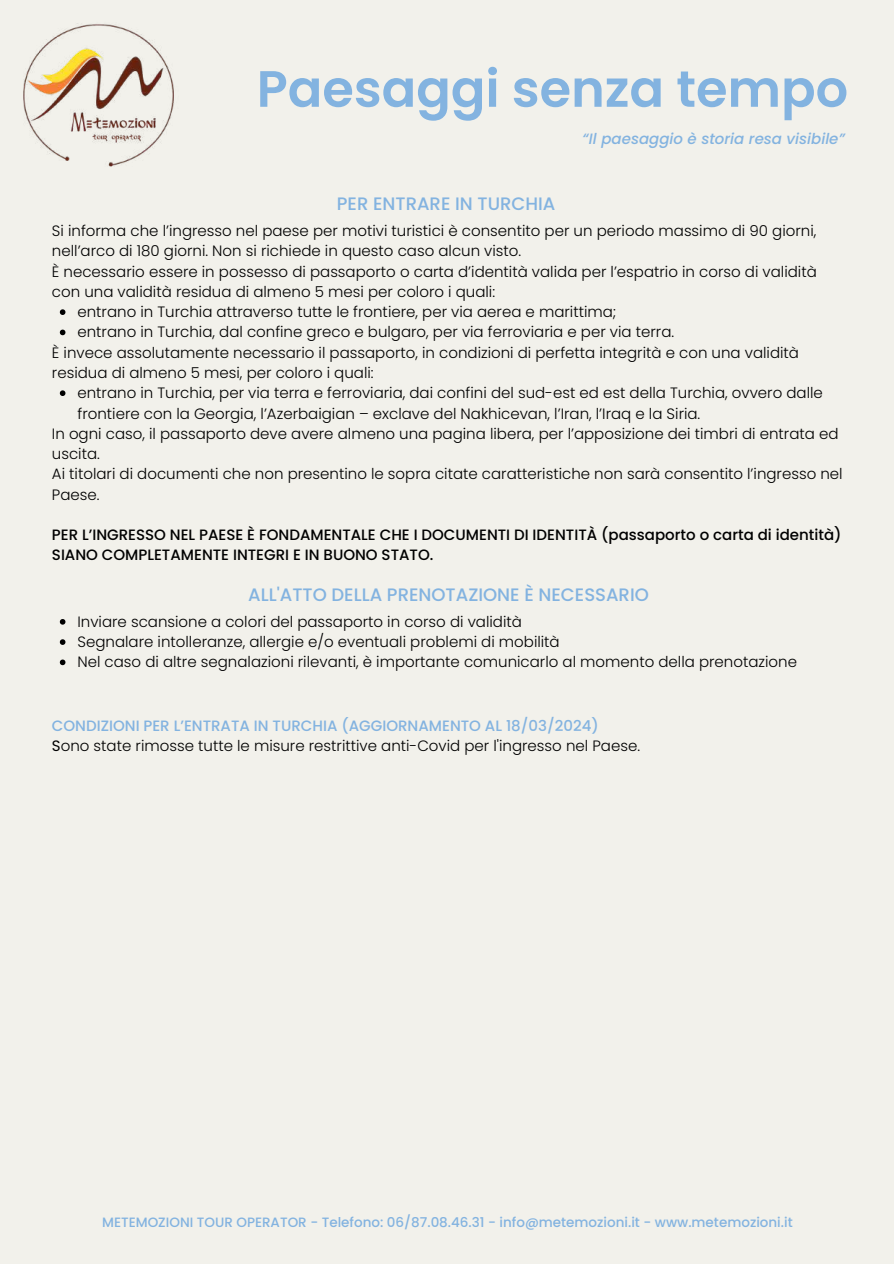
<style>
.page{position:relative;width:894px;height:1264px;background:#fff}
.page>*{position:absolute;margin:0;border:0;box-sizing:border-box;transform-origin:0 0}
.t1{font:600 51px "Poppins";color:#83b3e0}
.t2{font:500 18px "Poppins";color:#83b3e0}
.t3{font:300 15px/20.2px "Poppins";color:#000}
.t4{font:500 15px/20.2px "Poppins";color:#000}
.t5{font:italic 500 15px "Poppins";color:#83b3e0}
.t6{font:500 13.5px "Poppins";color:#83b3e0}
.s1{font-weight:500;color:#83b3e0}
.s2{font-weight:400}
</style>
<div class="page">
<div style="left:0;top:0;width:893px;height:1263px;background:#f2f1eb"></div>
<svg style="left:60px;top:309px;width:5px;height:6px"></svg>
<svg style="left:60px;top:329px;width:5px;height:6px"></svg>
<svg style="left:60px;top:390px;width:5px;height:6px"></svg>
<svg style="left:60px;top:619px;width:5px;height:5px"></svg>
<svg style="left:60px;top:639px;width:5px;height:6px"></svg>
<svg style="left:60px;top:659px;width:5px;height:6px"></svg>
<img style="left:23px;top:23px;width:151px;height:144px">
<h1 class="t1" style="left:256px;top:53px;width:592px">Paesaggi senza tempo</h1>
<p class="t2" style="left:337px;top:191px;width:220px">PER ENTRARE IN TURCHIA</p>
<p class="t5" style="left:582px;top:128px;width:264px">“Il paesaggio è storia resa visibile”</p>
<p class="t3" style="left:52px;top:221px;width:765px">Si informa che l’ingresso nel paese per motivi turistici è consentito per un periodo massimo di 90 giorni,</p>
<p class="t3" style="left:52px;top:241px;width:470px">nell’arco di 180 giorni. Non si richiede in questo caso alcun visto.</p>
<p class="t3" style="left:52px;top:261px;width:766px">È necessario essere in possesso di passaporto o carta d’identità valida per l’espatrio in corso di validità</p>
<p class="t3" style="left:52px;top:281px;width:444px">con una validità residua di almeno 5 mesi per coloro i quali:</p>
<p class="t3" style="left:77px;top:302px;width:540px">entrano in Turchia attraverso tutte le frontiere, per via aerea e marittima;</p>
<p class="t3" style="left:77px;top:322px;width:598px">entrano in Turchia, dal confine greco e bulgaro, per via ferroviaria e per via terra.</p>
<p class="t3" style="left:52px;top:342px;width:748px">È invece assolutamente necessario il passaporto, in condizioni di perfetta integrità e con una validità</p>
<p class="t3" style="left:52px;top:362px;width:323px">residua di almeno 5 mesi, per coloro i quali:</p>
<p class="t3" style="left:77px;top:383px;width:746px">entrano in Turchia, per via terra e ferroviaria, dai confini del sud-est ed est della Turchia, ovvero dalle</p>
<p class="t3" style="left:77px;top:403px;width:624px">frontiere con la Georgia, l’Azerbaigian – exclave del Nakhicevan, l’Iran, l’Iraq e la Siria.</p>
<p class="t3" style="left:52px;top:423px;width:787px">In ogni caso, il passaporto deve avere almeno una pagina libera, per l’apposizione dei timbri di entrata ed</p>
<p class="t3" style="left:52px;top:443px;width:49px">uscita.</p>
<p class="t3" style="left:52px;top:464px;width:792px">Ai titolari di documenti che non presentino le sopra citate caratteristiche non sarà consentito l’ingresso nel</p>
<p class="t3" style="left:52px;top:484px;width:49px">Paese.</p>
<p class="t4" style="left:52px;top:524px;width:791px">PER L’INGRESSO NEL PAESE È FONDAMENTALE CHE I DOCUMENTI DI IDENTITÀ (passaporto o carta di identità)<br>SIANO COMPLETAMENTE INTEGRI E IN BUONO STATO.</p>
<p class="t2" style="left:248px;top:582px;width:402px">ALL'ATTO DELLA PRENOTAZIONE È NECESSARIO</p>
<p class="t3" style="left:77px;top:611px;width:721px">Inviare scansione a colori del passaporto in corso di validità<br>Segnalare intolleranze, allergie e/o eventuali problemi di mobilità<br>Nel caso di altre segnalazioni rilevanti, è importante comunicarlo al momento della prenotazione</p>
<p class="t3" style="left:52px;top:715px;width:589px"><span class="s1">CONDIZIONI PER L’ENTRATA IN TURCHIA (AGGIORNAMENTO AL 18/03/2024)<br></span><span class="s2">S</span>ono state rimosse tutte le misure restrittive anti-Covid per l'ingresso nel Paese.</p>
<p class="t6" style="left:102px;top:1212px;width:692px">METEMOZIONI TOUR OPERATOR - Telefono: 06/87.08.46.31 - info@metemozioni.it - www.metemozioni.it</p>
</div>
